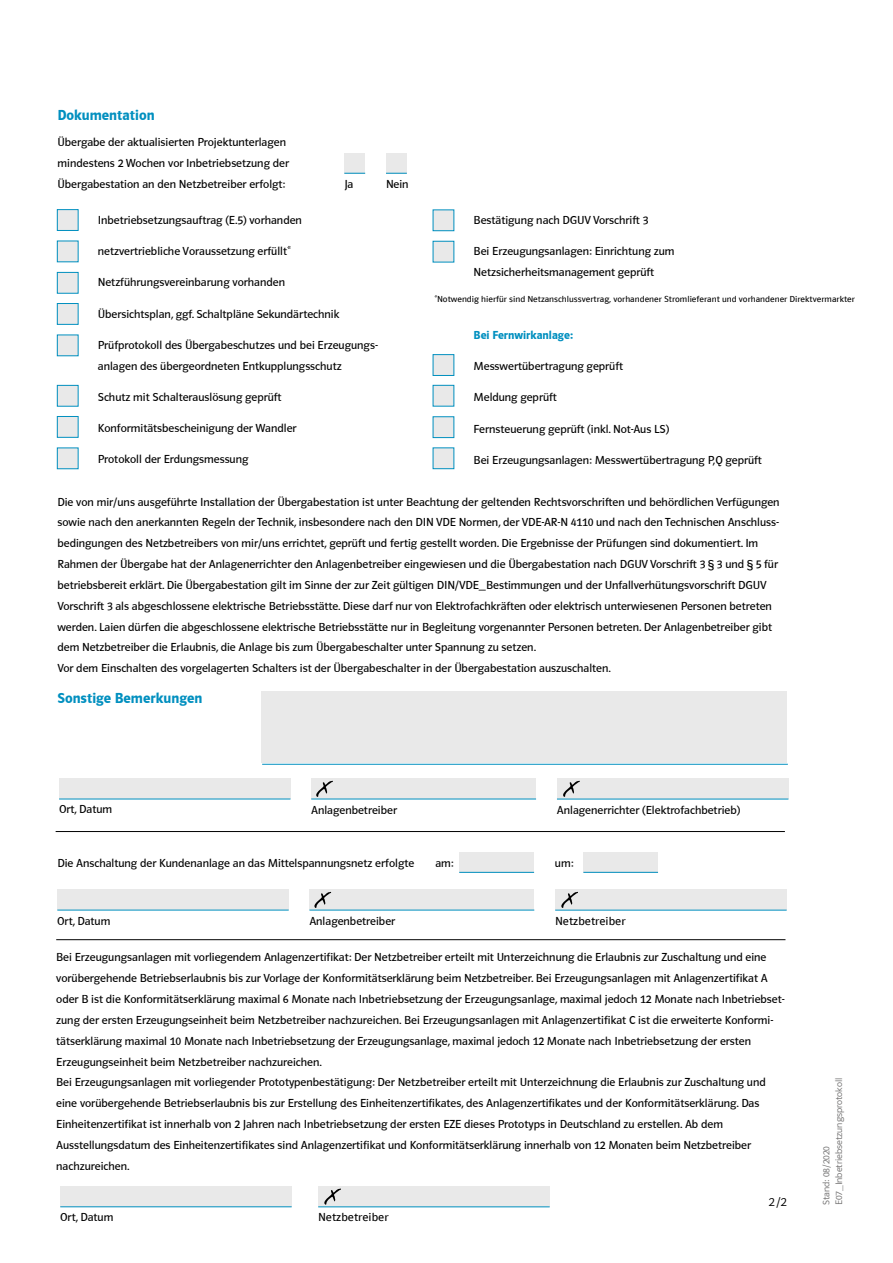
<style>
.page{position:relative;width:893px;height:1263px;background:#fff}
.page>*{position:absolute;margin:0;border:0;box-sizing:border-box;transform-origin:0 0}
.t1{font:15px "Polo 11 R Bold";color:#008fbf}
.t2{font:12.75px "Polo 11 R Leicht";color:#000}
.t3{font:12px/20.9px "Polo 11 R";color:#000}
.t4{font:12px "Polo 11 Buch";color:#000}
.t5{font:12px "Polo 11 R Bold";color:#008fbf}
.t6{font:9.75px/12.8px "Polo 11 R Leicht";color:#706f6f}
.t7{font:9px "Polo 11 Buch";color:#000}
.s1{font-family:"Polo 11 Buch"}
.s2{font-family:"Polo 11 Leicht"}
</style>
<div class="page">
<div style="left:57px;top:210px;width:21px;height:20px;background:#e9e9e9"></div>
<div style="left:57px;top:209px;width:21px;height:22px;border:1px solid #008fbf"></div>
<div style="left:57px;top:241px;width:21px;height:21px;background:#e9e9e9"></div>
<div style="left:57px;top:241px;width:21px;height:21px;border:1px solid #008fbf"></div>
<div style="left:57px;top:272px;width:21px;height:21px;background:#e9e9e9"></div>
<div style="left:57px;top:272px;width:21px;height:21px;border:1px solid #008fbf"></div>
<div style="left:344px;top:153px;width:21px;height:20px;background:#e9e9e9"></div>
<svg style="left:344px;top:173px;width:21px;height:1px"></svg>
<div style="left:386px;top:153px;width:21px;height:20px;background:#e9e9e9"></div>
<svg style="left:386px;top:173px;width:21px;height:1px"></svg>
<div style="left:57px;top:303px;width:21px;height:21px;background:#e9e9e9"></div>
<div style="left:57px;top:303px;width:21px;height:22px;border:1px solid #008fbf"></div>
<div style="left:57px;top:335px;width:21px;height:21px;background:#e9e9e9"></div>
<div style="left:57px;top:335px;width:21px;height:21px;border:1px solid #008fbf"></div>
<div style="left:57px;top:385px;width:21px;height:21px;background:#e9e9e9"></div>
<div style="left:57px;top:385px;width:21px;height:21px;border:1px solid #008fbf"></div>
<div style="left:57px;top:416px;width:21px;height:21px;background:#e9e9e9"></div>
<div style="left:57px;top:416px;width:21px;height:22px;border:1px solid #008fbf"></div>
<div style="left:57px;top:448px;width:21px;height:21px;background:#e9e9e9"></div>
<div style="left:433px;top:210px;width:21px;height:21px;background:#e9e9e9"></div>
<div style="left:433px;top:210px;width:21px;height:21px;border:1px solid #008fbf"></div>
<div style="left:433px;top:241px;width:21px;height:21px;background:#e9e9e9"></div>
<div style="left:433px;top:355px;width:21px;height:20px;background:#e9e9e9"></div>
<div style="left:433px;top:354px;width:21px;height:22px;border:1px solid #008fbf"></div>
<div style="left:433px;top:385px;width:21px;height:21px;background:#e9e9e9"></div>
<div style="left:433px;top:385px;width:21px;height:21px;border:1px solid #008fbf"></div>
<div style="left:433px;top:417px;width:21px;height:21px;background:#e9e9e9"></div>
<div style="left:433px;top:416px;width:21px;height:22px;border:1px solid #008fbf"></div>
<div style="left:433px;top:448px;width:21px;height:21px;background:#e9e9e9"></div>
<div style="left:433px;top:448px;width:21px;height:21px;border:1px solid #008fbf"></div>
<div style="left:59px;top:778px;width:231px;height:21px;background:#e9e9e9"></div>
<hr style="left:59px;top:799px;width:231px;height:1px;background:#008fbf">
<div style="left:557px;top:778px;width:231px;height:21px;background:#e9e9e9"></div>
<hr style="left:557px;top:799px;width:231px;height:1px;background:#008fbf">
<svg style="left:563px;top:780px;width:17px;height:17px"></svg>
<div style="left:261px;top:691px;width:526px;height:72px;background:#e9e9e9"></div>
<hr style="left:262px;top:764px;width:526px;height:1px;background:#008fbf">
<div style="left:311px;top:778px;width:225px;height:21px;background:#e9e9e9"></div>
<hr style="left:311px;top:799px;width:225px;height:1px;background:#008fbf">
<svg style="left:316px;top:780px;width:17px;height:17px"></svg>
<div style="left:57px;top:889px;width:232px;height:21px;background:#e9e9e9"></div>
<hr style="left:57px;top:910px;width:232px;height:1px;background:#008fbf">
<div style="left:555px;top:889px;width:232px;height:21px;background:#e9e9e9"></div>
<hr style="left:555px;top:910px;width:232px;height:1px;background:#008fbf">
<svg style="left:561px;top:891px;width:17px;height:17px"></svg>
<div style="left:309px;top:889px;width:225px;height:21px;background:#e9e9e9"></div>
<hr style="left:309px;top:910px;width:225px;height:1px;background:#008fbf">
<svg style="left:314px;top:891px;width:17px;height:17px"></svg>
<div style="left:459px;top:852px;width:75px;height:20px;background:#e9e9e9"></div>
<hr style="left:459px;top:872px;width:75px;height:1px;background:#008fbf">
<div style="left:583px;top:852px;width:75px;height:20px;background:#e9e9e9"></div>
<hr style="left:583px;top:872px;width:75px;height:1px;background:#008fbf">
<hr style="left:56px;top:939px;width:729px;height:1px;background:#000">
<hr style="left:56px;top:831px;width:729px;height:1px;background:#000">
<div style="left:60px;top:1186px;width:232px;height:21px;background:#e9e9e9"></div>
<hr style="left:60px;top:1206px;width:232px;height:1px;background:#008fbf">
<div style="left:318px;top:1186px;width:232px;height:21px;background:#e9e9e9"></div>
<hr style="left:318px;top:1206px;width:232px;height:1px;background:#008fbf">
<svg style="left:324px;top:1188px;width:17px;height:17px"></svg>
<p class="t1" style="left:57px;top:107px;width:99px">Dokumentation</p>
<p class="t3" style="left:58px;top:132px;width:233px">Übergabe der aktualisierten Projektunterlagen mindestens 2 Wochen vor Inbetriebsetzung der<br>Übergabestation an den Netzbetreiber erfolgt:</p>
<p class="t3" style="left:344px;top:173px;width:11px">Ja</p>
<p class="t3" style="left:386px;top:173px;width:24px">Nein</p>
<p class="t3" style="left:98px;top:210px;width:206px">Inbetriebsetzungsauftrag (E.5) vorhanden</p>
<p class="t3" style="left:98px;top:241px;width:194px">netzvertriebliche Voraussetzung erfüllt<span class="s1">*</span></p>
<p class="t3" style="left:98px;top:272px;width:189px">Netzführungsvereinbarung vorhanden</p>
<p class="t3" style="left:98px;top:303px;width:243px">Übersichtsplan, ggf. Schaltpläne Sekundärtechnik</p>
<p class="t3" style="left:98px;top:335px;width:281px">Prüfprotokoll des Übergabeschutzes und bei Erzeugungs&shy;anlagen des übergeordneten Entkupplungsschutz</p>
<p class="t3" style="left:98px;top:386px;width:185px">Schutz mit Schalterauslösung geprüft</p>
<p class="t3" style="left:98px;top:418px;width:200px">Konformitätsbescheinigung der Wandler</p>
<p class="t3" style="left:98px;top:449px;width:152px">Protokoll der Erdungsmessung</p>
<p class="t3" style="left:474px;top:210px;width:176px">Bestätigung nach DGUV Vorschrift 3</p>
<p class="t3" style="left:474px;top:241px;width:202px">Bei Erzeugungsanlagen: Einrichtung zum<br>Netzsicherheitsmanagement geprüft</p>
<p class="t7" style="left:434px;top:294px;width:422px">*Notwendig hierfür sind Netzanschlussvertrag, vorhandener Stromlieferant und vorhandener Direktvermarkter</p>
<p class="t5" style="left:474px;top:328px;width:101px">Bei Fernwirkanlage:</p>
<p class="t3" style="left:474px;top:356px;width:151px">Messwertübertragung geprüft</p>
<p class="t3" style="left:474px;top:387px;width:85px">Meldung geprüft</p>
<p class="t3" style="left:474px;top:418px;width:197px">Fernsteuerung geprüft (inkl. Not-Aus LS)</p>
<p class="t3" style="left:474px;top:450px;width:290px">Bei Erzeugungsanlagen: Messwertübertragung P,Q geprüft</p>
<p class="t3" style="left:57px;top:491px;width:724px">Die von mir/uns ausgeführte Installation der Übergabestation ist unter Beachtung der geltenden Rechtsvorschriften und behördlichen Verfügungen sowie nach den anerkannten Regeln der Technik, insbesondere nach den DIN VDE Normen, der VDE-AR-N 4110 und nach den Technischen Anschluss&shy;bedingungen des Netzbetreibers von mir/uns errichtet, geprüft und fertig gestellt worden. Die Ergebnisse der Prüfungen sind dokumentiert. Im Rahmen der Übergabe hat der Anlagenerrichter den Anlagenbetreiber eingewiesen und die Übergabestation nach DGUV Vorschrift 3 § 3 und § 5 für betriebsbereit erklärt. Die Übergabestation gilt im Sinne der zur Zeit gültigen DIN/VDE_Bestimmungen und der Unfallverhütungsvorschrift DGUV Vorschrift 3 als abgeschlossene elektrische Betriebsstätte. Diese darf nur von Elektrofachkräften oder elektrisch unterwiesenen Personen betreten werden. Laien dürfen die abgeschlossene elektrische Betriebsstätte nur in Begleitung vorgenannter Personen betreten. Der Anlagenbetreiber gibt dem Netzbetreiber die Erlaubnis, die Anlage bis zum Übergabeschalter unter Spannung zu setzen.<br>Vor dem Einschalten des vorgelagerten Schalters ist der Übergabeschalter in der Übergabestation auszuschalten.</p>
<p class="t1" style="left:57px;top:691px;width:147px">Sonstige Bemerkungen</p>
<p class="t3" style="left:59px;top:799px;width:55px">Ort, Datum</p>
<p class="t3" style="left:557px;top:799px;width:185px">Anlagenerrichter (Elektrofachbetrieb)</p>
<p class="t3" style="left:311px;top:799px;width:87px">Anlagenbetreiber</p>
<p class="t3" style="left:57px;top:853px;width:358px">Die Anschaltung der Kundenanlage an das Mittelspannungsnetz erfolgte</p>
<p class="t3" style="left:435px;top:853px;width:20px">am:</p>
<p class="t3" style="left:555px;top:853px;width:20px">um:</p>
<p class="t3" style="left:57px;top:910px;width:55px">Ort, Datum</p>
<p class="t3" style="left:309px;top:910px;width:87px">Anlagenbetreiber</p>
<p class="t4" style="left:555px;top:914px;width:72px">Netzbetreiber</p>
<p class="t3" style="left:56px;top:947px;width:730px">Bei Erzeugungsanlagen mit vorliegendem Anlagenzertifikat: Der Netzbetreiber erteilt mit Unterzeichnung die Erlaubnis zur Zuschaltung und eine vorübergehende Betriebserlaubnis bis zur Vorlage der Konformitätserklärung beim Netzbetreiber. Bei Erzeugungsanlagen mit Anlagenzertifikat A oder B ist die Konformitätserklärung maximal 6 Monate nach Inbetriebsetzung der Erzeugungsanlage, maximal jedoch 12 Monate nach Inbetriebset&shy;zung der ersten Erzeugungseinheit beim Netzbetreiber nachzureichen. Bei Erzeugungsanlagen mit Anlagenzertifikat C ist die erweiterte Konformi&shy;tätserklärung maximal 10 Monate nach Inbetriebsetzung der Erzeugungsanlage, maximal jedoch 12 Monate nach Inbetriebsetzung der ersten Erzeugungseinheit beim Netzbetreiber nachzureichen.<br>Bei Erzeugungsanlagen mit vorliegender Prototypenbestätigung: Der Netzbetreiber erteilt mit Unterzeichnung die Erlaubnis zur Zuschaltung und eine vorübergehende Betriebserlaubnis bis zur Erstellung des Einheitenzertifikates, des Anlagenzertifikates und der Konformitätserklärung. Das Einheitenzertifikat ist innerhalb von 2 Jahren nach Inbetriebsetzung der ersten EZE dieses Prototyps in Deutschland zu erstellen. Ab dem Ausstellungsdatum des Einheitenzertifikates sind Anlagenzertifikat und Konformitätserklärung innerhalb von 12 Monaten beim Netzbetreiber nachzureichen.</p>
<p class="t3" style="left:60px;top:1207px;width:55px">Ort, Datum</p>
<p class="t4" style="left:318px;top:1211px;width:72px">Netzbetreiber</p>
<p class="t2" style="left:769px;top:1194px;width:20px">2/2</p>
<p class="t6" style="left:820px;top:1205px;width:129px;rotate:-90deg">Stand: 0<span class="s2">8</span>/2020<br>E07_Inbetriebsetzungsprotokoll</p>
</div>
